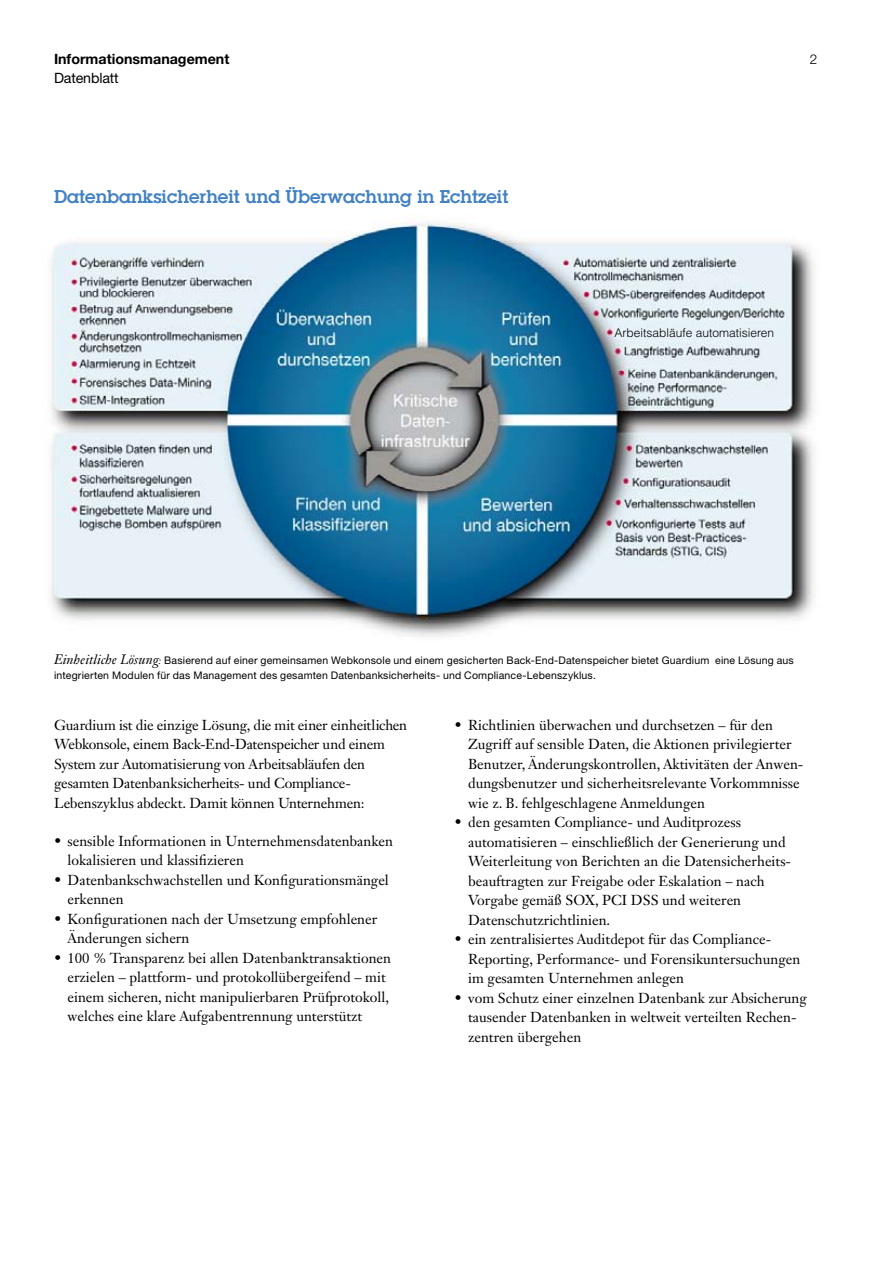
<style>
.page{position:relative;width:893px;height:1263px;background:#fff}
.page>*{position:absolute;margin:0;border:0;box-sizing:border-box;transform-origin:0 0}
.t1{font:600 18px "Lubalin Graph Std";color:#4281c3}
.t2{font:14.25px/19.5px "Janson Text LT Std";color:#000}
.t3{font:700 14.25px "Helvetica Neue LT Std";color:#000}
.t4{font:14.25px "Helvetica Neue LT Std";letter-spacing:-.01em;color:#000}
.t5{font:300 13.5px "Helvetica Neue LT Std";color:#000}
.t6{font:300 12px "Helvetica";color:#000}
.t7{font:10.5px/15px "Helvetica Neue";letter-spacing:.02em;color:#000}
.s1{font-family:"Janson Text LT";font-style:italic;font-size:13.5px}
.s2{font-family:"Janson Text LT";font-style:italic}
</style>
<div class="page">
<img style="left:51px;top:222px;width:763px;height:415px">
<div style="left:614px;top:327px;width:173px;height:12px;background:#e7f2f8"></div>
<p class="t3" style="left:54px;top:50px;width:177px">Informationsmanagement</p>
<p class="t4" style="left:54px;top:70px;width:66px">Datenblatt</p>
<p class="t1" style="left:54px;top:185px;width:456px">Datenbanksicherheit und Überwachung in Echtzeit</p>
<p class="t5" style="left:810px;top:51px;width:9px">2</p>
<p class="t6" style="left:614px;top:325px;width:161px">Arbeitsabläufe automatisieren</p>
<p class="t7" style="left:54px;top:652px;width:741px"><span class="s1">Einheitliche Lösung</span><span class="s2">:</span> Basierend auf einer gemeinsamen Webkonsole und einem gesicherten Back-End-Datenspeicher bietet Guardium eine Lösung aus integrierten Modulen für das Management des gesamten Datenbanksicherheits- und Compliance-Lebenszyklus.</p>
<p class="t2" style="left:54px;top:715px;width:355px">Guardium ist die einzige Lösung, die mit einer einheitlichen Webkonsole, einem Back-End-Datenspeicher und einem System zur Automatisierung von Arbeitsabläufen den gesamten Datenbanksicherheits- und Compliance-Lebenszyklus abdeckt. Damit können Unternehmen:</p>
<p class="t2" style="left:67px;top:831px;width:327px;text-indent:-13px">• sensible Informationen in Unternehmensdatenbanken lokalisieren und klassifizieren</p>
<p class="t2" style="left:67px;top:870px;width:323px;text-indent:-13px">• Datenbankschwachstellen und Konfigurationsmängel erkennen</p>
<p class="t2" style="left:67px;top:909px;width:311px;text-indent:-13px">• Konfigurationen nach der Umsetzung empfohlener<br>Änderungen sichern</p>
<p class="t2" style="left:67px;top:948px;width:325px;text-indent:-13px">• 100 % Transparenz bei allen Datenbanktransaktionen erzielen – plattform- und protokollübergeifend – mit einem sicheren, nicht manipulierbaren Prüfprotokoll, welches eine klare Aufgabentrennung unterstützt</p>
<p class="t2" style="left:468px;top:715px;width:337px;text-indent:-13px">• Richtlinien überwachen und durchsetzen – für den Zugriff auf sensible Daten, die Aktionen privilegierter Benutzer, Änderungskontrollen, Aktivitäten der Anwen&shy;dungsbenutzer und sicherheitsrelevante Vorkommnisse wie z. B. fehlgeschlagene Anmeldungen</p>
<p class="t2" style="left:468px;top:812px;width:325px;text-indent:-13px">• den gesamten Compliance- und Auditprozess automatisieren – einschließlich der Generierung und Weiterleitung von Berichten an die Datensicherheits&shy;beauftragten zur Freigabe oder Eskalation – nach Vorgabe gemäß SOX, PCI DSS und weiteren Datenschutzrichtlinien.</p>
<p class="t2" style="left:468px;top:929px;width:334px;text-indent:-13px">• ein zentralisiertes Auditdepot für das Compliance-<br>Reporting, Performance- und Forensikuntersuchungen im gesamten Unternehmen anlegen</p>
<p class="t2" style="left:468px;top:988px;width:340px;text-indent:-13px">• vom Schutz einer einzelnen Datenbank zur Absicherung tausender Datenbanken in weltweit verteilten Rechen&shy;zentren übergehen</p>
</div>
